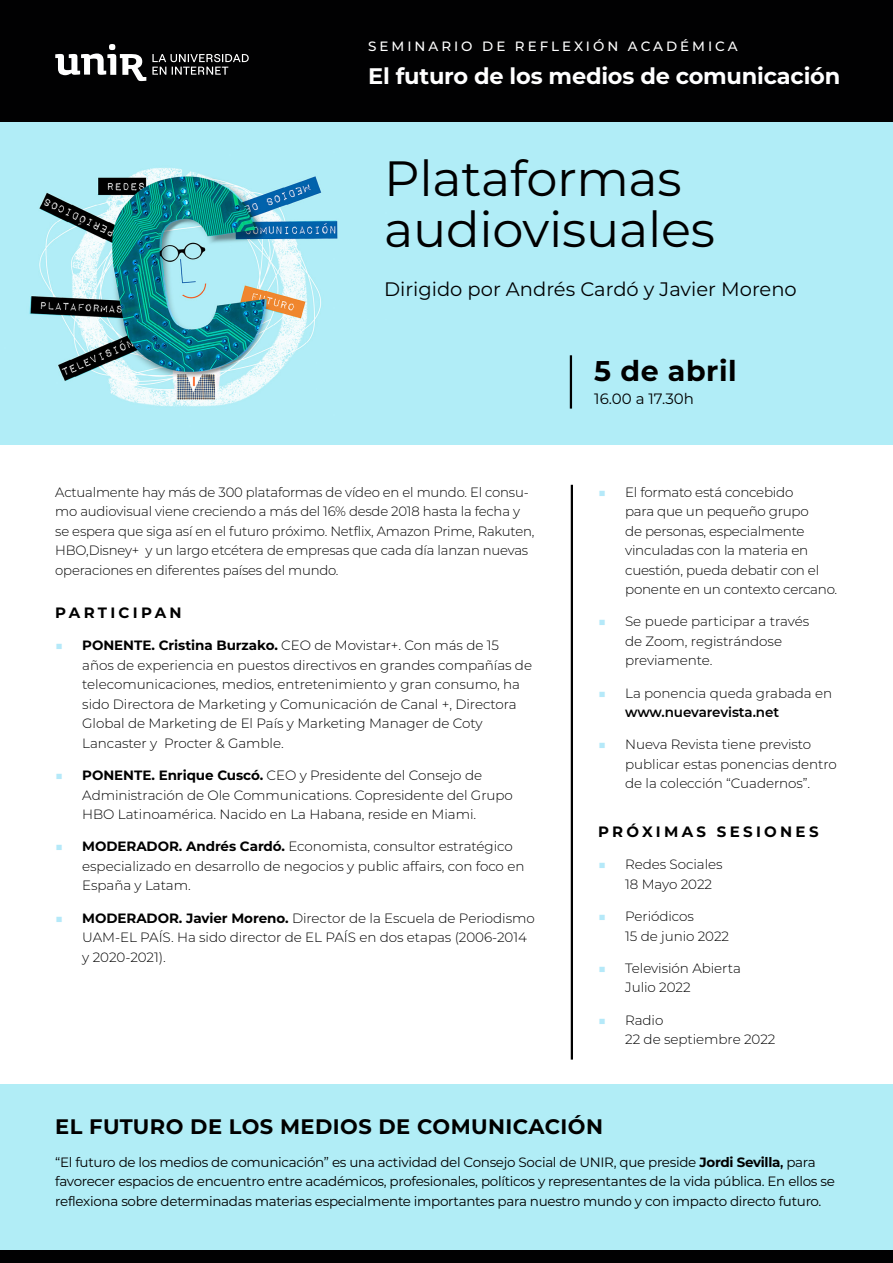
<style>
.page{position:relative;width:893px;height:1263px;background:#fff}
.page>*{position:absolute;margin:0;border:0;box-sizing:border-box;transform-origin:0 0}
.t1{font:49.5px/51px "Montserrat";letter-spacing:-.005em;color:#000}
.t2{font:700 28.5px "Montserrat";letter-spacing:.02em;color:#000}
.t3{font:700 22.5px "Montserrat";letter-spacing:-.01em;color:#fff}
.t4{font:700 21px "Montserrat";letter-spacing:.02em;color:#000}
.t5{font:19.5px "Montserrat";color:#010102}
.t6{font:700 15px "Montserrat";letter-spacing:.22em;color:#000}
.t7{font:15px "Montserrat";color:#000}
.t8{font:300 13.5px/19.5px "Montserrat";letter-spacing:-.005em;color:#000}
.t9{font:13.5px/19.5px "Montserrat";letter-spacing:-.025em;color:#000}
.t10{font:500 13.5px "Montserrat";letter-spacing:.22em;color:#fff}
.s1{color:#b5e9f9}
.s2{font-weight:700}
.s3{font-weight:600}
</style>
<div class="page">
<img style="left:0;top:121px;width:893px;height:323px">
<div style="left:0;top:0;width:893px;height:121px;background:#010102"></div>
<hr style="left:570px;top:355px;width:2px;height:54px;background:#000">
<div style="left:0;top:1085px;width:893px;height:166px;background:#b1edf6"></div>
<hr style="left:571px;top:485px;width:2px;height:574px;background:#000">
<div style="left:0;top:1251px;width:893px;height:12px;background:#010102"></div>
<svg style="left:55px;top:44px;width:91px;height:37px"></svg>
<svg style="left:152px;top:54px;width:97px;height:21px"></svg>
<p class="t10" style="left:368px;top:37px;width:371px">SEMINARIO DE REFLEXIÓN ACADÉMICA</p>
<h3 class="t3" style="left:368px;top:60px;width:474px">El futuro de los medios de comunicación</h3>
<h1 class="t1" style="left:384px;top:151px;width:333px">Plataformas audiovisuales</h1>
<h3 class="t5" style="left:384px;top:276px;width:414px">Dirigido por Andrés Cardó y Javier Moreno</h3>
<p class="t8" style="left:55px;top:482px;width:481px">Actualmente hay más de 300 plataformas de vídeo en el mundo. El consu&shy;mo audiovisual viene creciendo a más del 16% desde 2018 hasta la fecha y se espera que siga así en el futuro próximo. Netflix, Amazon Prime, Rakuten, HBO,Disney+ y un largo etcétera de empresas que cada día lanzan nuevas operaciones en diferentes países del mundo.</p>
<p class="t6" style="left:55px;top:602px;width:128px">PARTICIPAN</p>
<p class="t8" style="left:82px;top:635px;width:451px;text-indent:-27px"><span class="s1">■</span> <span class="s2">PONENTE. Cristina Burzako.</span> CEO de Movistar+. Con más de 15 años de experiencia en puestos directivos en grandes compañías de telecomunicaciones, medios, entretenimiento y gran consumo, ha sido Directora de Marketing y Comunicación de Canal +, Directora Global de Marketing de El País y Marketing Manager de Coty Lancaster y Procter &amp; Gamble.</p>
<p class="t8" style="left:82px;top:765px;width:432px;text-indent:-27px"><span class="s1">■</span> <span class="s2">PONENTE. Enrique Cuscó.</span> CEO y Presidente del Consejo de<br>Administración de Ole Communications. Copresidente del Grupo<br>HBO Latinoamérica. Nacido en La Habana, reside en Miami.</p>
<p class="t8" style="left:82px;top:836px;width:444px;text-indent:-27px"><span class="s1">■</span> <span class="s2">MODERADOR. Andrés Cardó.</span> Economista, consultor estratégico especializado en desarrollo de negocios y public affairs, con foco en<br>España y Latam.</p>
<p class="t8" style="left:82px;top:908px;width:454px;text-indent:-27px"><span class="s1">■</span> <span class="s2">MODERADOR. Javier Moreno.</span> Director de la Escuela de Periodismo<br>UAM-EL PAÍS. Ha sido director de EL PAÍS en dos etapas (2006-2014 y 2020-2021).</p>
<h2 class="t2" style="left:594px;top:350px;width:144px">5 de abril</h2>
<p class="t7" style="left:594px;top:388px;width:101px">16.00 a 17.30h</p>
<p class="t8" style="left:625px;top:482px;width:214px;text-indent:-27px"><span class="s1">■</span> El formato está concebido<br>para que un pequeño grupo<br>de personas, especialmente vinculadas con la materia en cuestión, pueda debatir con el ponente en un contexto cercano.</p>
<p class="t8" style="left:625px;top:611px;width:185px;text-indent:-27px"><span class="s1">■</span> Se puede participar a través de Zoom, registrándose previamente.</p>
<p class="t8" style="left:625px;top:682px;width:209px;text-indent:-27px"><span class="s1">■</span> La ponencia queda grabada en <span class="s3">www.nuevarevista.net</span></p>
<p class="t8" style="left:625px;top:734px;width:213px;text-indent:-27px"><span class="s1">■</span> Nueva Revista tiene previsto publicar estas ponencias dentro de la colección “Cuadernos”.</p>
<p class="t6" style="left:598px;top:821px;width:222px">PRÓXIMAS SESIONES</p>
<p class="t8" style="left:625px;top:854px;width:99px;text-indent:-27px"><span class="s1">■</span> Redes Sociales<br>18 Mayo 2022</p>
<p class="t8" style="left:625px;top:906px;width:106px;text-indent:-27px"><span class="s1">■</span> Periódicos<br>15 de junio 2022</p>
<p class="t8" style="left:625px;top:958px;width:117px;text-indent:-27px"><span class="s1">■</span> Televisión Abierta<br>Julio 2022</p>
<p class="t8" style="left:625px;top:1010px;width:152px;text-indent:-27px"><span class="s1">■</span> Radio<br>22 de septiembre 2022</p>
<h3 class="t4" style="left:55px;top:1112px;width:549px">EL FUTURO DE LOS MEDIOS DE COMUNICACIÓN</h3>
<p class="t9" style="left:55px;top:1152px;width:781px">“El futuro de los medios de comunicación” es una actividad del Consejo Social de UNIR, que preside <span class="s2">Jordi Sevilla</span><span class="s3">,</span> para favorecer espacios de encuentro entre académicos, profesionales, políticos y representantes de la vida pública. En ellos se reflexiona sobre determinadas materias especialmente importantes para nuestro mundo y con impacto directo futuro.</p>
</div>
